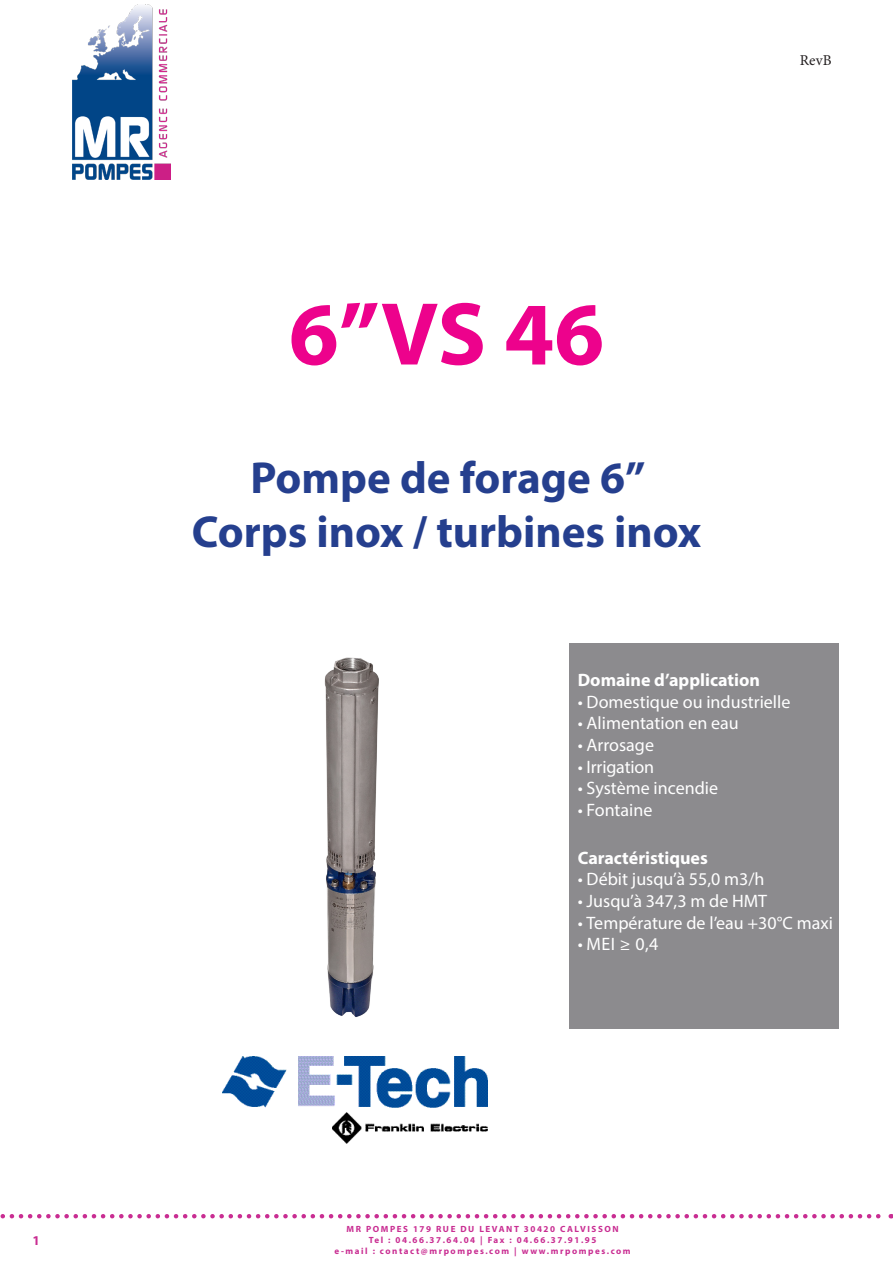
<style>
.page{position:relative;width:893px;height:1263px;background:#fff}
.page>*{position:absolute;margin:0;border:0;box-sizing:border-box;transform-origin:0 0}
.t1{font:700 90px "Myriad Pro";color:#ed028c}
.t2{font:700 45px "Myriad Pro";color:#253f8e}
.t3{font:18px "Myriad Pro";color:#fff}
.t4{font:700 18px "Myriad Pro";color:#fff}
.t5{font:15px "Minion Pro";color:#231f20}
.t6{font:700 13.5px "Myriad Pro";color:#c92d92}
.t7{font:700 9px "Myriad Pro";letter-spacing:.175em;color:#c92d92}
</style>
<div class="page">
<div style="left:569px;top:643px;width:270px;height:386px;background:#8c8b8e"></div>
<svg style="left:0;top:1214px;width:892px;height:4px"></svg>
<img style="left:72px;top:5px;width:98px;height:174px">
<img style="left:223px;top:1056px;width:264px;height:88px">
<img style="left:324px;top:657px;width:55px;height:360px">
<p class="t6" style="left:32px;top:1231px;width:9px">1</p>
<p class="t1" style="left:289px;top:275px;width:317px">6’’VS 46</p>
<p class="t2" style="left:250px;top:449px;width:397px">Pompe de forage 6’’</p>
<p class="t2" style="left:192px;top:503px;width:511px">Corps inox / turbines inox</p>
<p class="t5" style="left:800px;top:50px;width:33px">RevB</p>
<p class="t4" style="left:578px;top:668px;width:184px">Domaine d’application</p>
<p class="t3" style="left:578px;top:691px;width:214px">• Domestique ou industrielle</p>
<p class="t3" style="left:578px;top:712px;width:163px">• Alimentation en eau</p>
<p class="t3" style="left:578px;top:734px;width:78px">• Arrosage</p>
<p class="t3" style="left:578px;top:755px;width:78px">• Irrigation</p>
<p class="t3" style="left:578px;top:777px;width:142px">• Système incendie</p>
<p class="t3" style="left:578px;top:799px;width:76px">• Fontaine</p>
<p class="t4" style="left:578px;top:846px;width:132px">Caractéristiques</p>
<p class="t3" style="left:578px;top:868px;width:188px">• Débit jusqu’à 55,0 m3/h</p>
<p class="t3" style="left:578px;top:890px;width:191px">• Jusqu’à 347,3 m de HMT</p>
<p class="t3" style="left:578px;top:911px;width:257px">• Température de l’eau +30°C maxi</p>
<p class="t3" style="left:578px;top:933px;width:82px">• MEI ≥ 0,4</p>
<p class="t7" style="left:347px;top:1223px;width:274px">MR POMPES 179 RUE DU LEVANT 30420 CALVISSON</p>
<p class="t7" style="left:369px;top:1234px;width:229px">Tel : 04.66.37.64.04 | Fax : 04.66.37.91.95</p>
<p class="t7" style="left:335px;top:1245px;width:298px">e-mail : contact@mrpompes.com | www.mrpompes.com</p>
</div>
